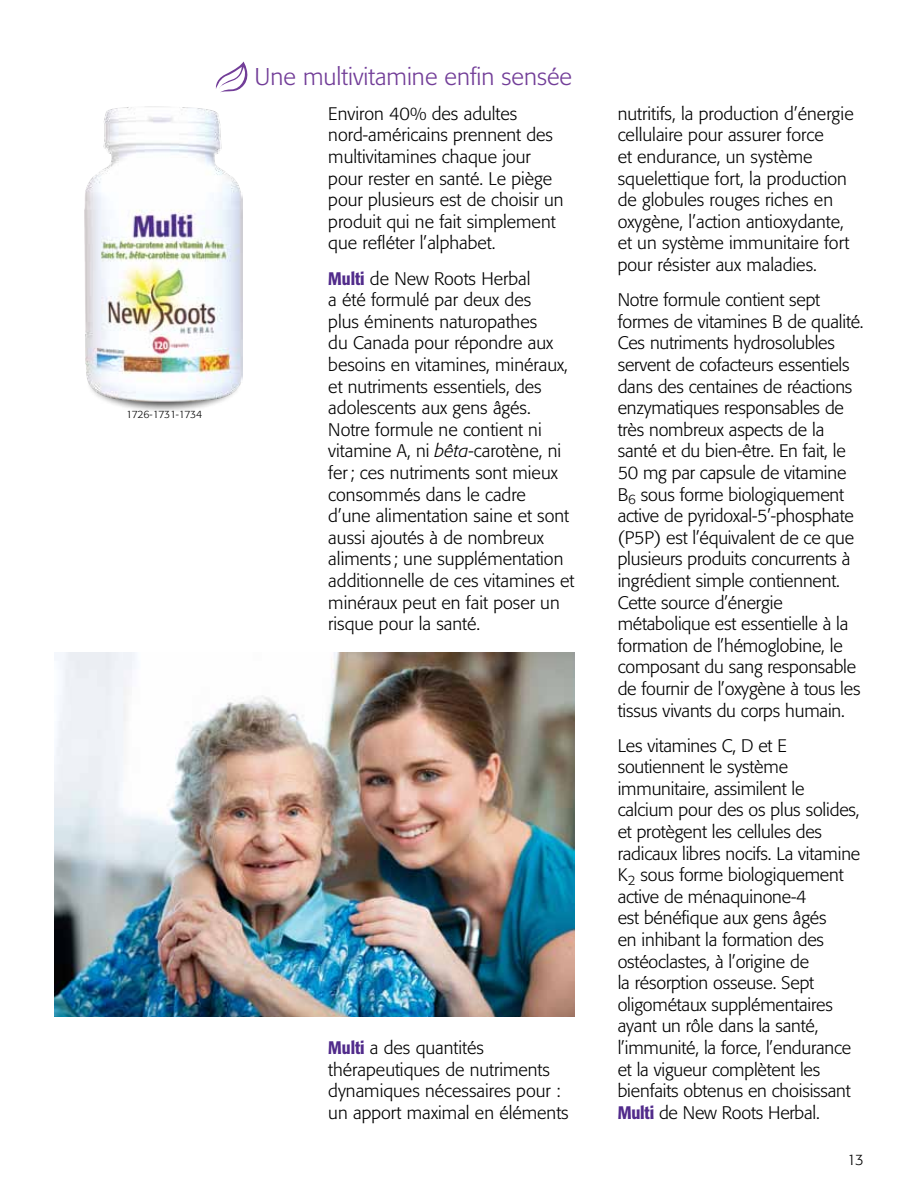
<style>
.page{position:relative;width:918px;height:1188px;background:#fff}
.page>*{position:absolute;margin:0;border:0;box-sizing:border-box;transform-origin:0 0}
.t1{font:300 24px "Formata";color:#723d98}
.t2{font:300 18px/21.6px "Formata";letter-spacing:-.01em;color:#000}
.t3{font:300 15px "Formata";color:#000}
.t4{font:300 10.5px "Formata";letter-spacing:-.04em;color:#000}
.s1{font-weight:500;font-stretch:condensed;color:#512b8b}
.s2{font-style:italic}
</style>
<div class="page">
<div style="left:87px;top:350px;width:155px;height:64px;background:#000;opacity:.75"></div>
<img style="left:84px;top:106px;width:158px;height:295px">
<svg style="left:215px;top:62px;width:33px;height:31px"></svg>
<img style="left:54px;top:652px;width:521px;height:365px">
<p class="t4" style="left:126px;top:408px;width:77px">1726-1731-1734</p>
<h1 class="t1" style="left:254px;top:63px;width:319px">Une multivitamine enfin sensée</h1>
<p class="t2" style="left:328px;top:103px;width:237px">Environ 40% des adultes nord-américains prennent des multivitamines chaque jour pour rester en santé. Le piège pour plusieurs est de choisir un produit qui ne fait simplement que refléter l’alphabet.</p>
<p class="t2" style="left:328px;top:268px;width:248px"><span class="s1">Multi</span> de New Roots Herbal<br>a été formulé par deux des<br>plus éminents naturopathes<br>du Canada pour répondre aux besoins en vitamines, minéraux, et nutriments essentiels, des adolescents aux gens âgés.<br>Notre formule ne contient ni vitamine A, ni <span class="s2">bêta</span>‑carotène, ni fer; ces nutriments sont mieux consommés dans le cadre<br>d’une alimentation saine et sont aussi ajoutés à de nombreux aliments ; une supplémentation additionnelle de ces vitamines et minéraux peut en fait poser un risque pour la santé.</p>
<p class="t2" style="left:328px;top:1037px;width:242px"><span class="s1">Multi</span> a des quantités thérapeutiques de nutriments dynamiques nécessaires pour : un apport maximal en éléments</p>
<p class="t2" style="left:618px;top:103px;width:237px">nutritifs, la production d’énergie cellulaire pour assurer force<br>et endurance, un système squelettique fort, la production de globules rouges riches en oxygène, l’action antioxydante, et un système immunitaire fort pour résister aux maladies.</p>
<p class="t2" style="left:618px;top:289px;width:247px">Notre formule contient sept formes de vitamines B de qualité.<br>Ces nutriments hydrosolubles servent de cofacteurs essentiels dans des centaines de réactions enzymatiques responsables de très nombreux aspects de la santé et du bien-être. En fait, le<br>50 mg par capsule de vitamine<br>B<sub>6</sub> sous forme biologiquement active de pyridoxal-5’-phosphate (P5P) est l’équivalent de ce que plusieurs produits concurrents à ingrédient simple contiennent.<br>Cette source d’énergie métabolique est essentielle à la formation de l’hémoglobine, le composant du sang responsable de fournir de l’oxygène à tous les tissus vivants du corps humain.</p>
<p class="t2" style="left:618px;top:735px;width:244px">Les vitamines C, D et E soutiennent le système immunitaire, assimilent le calcium pour des os plus solides, et protègent les cellules des radicaux libres nocifs. La vitamine<br>K<sub>2</sub> sous forme biologiquement active de ménaquinone‑4<br>est bénéfique aux gens âgés<br>en inhibant la formation des ostéoclastes, à l’origine de<br>la résorption osseuse. Sept oligométaux supplémentaires ayant un rôle dans la santé, l’immunité, la force, l’endurance et la vigueur complètent les bienfaits obtenus en choisissant<br><span class="s1">Multi</span> de New Roots Herbal.</p>
<p class="t3" style="left:847px;top:1151px;width:18px">13</p>
</div>
